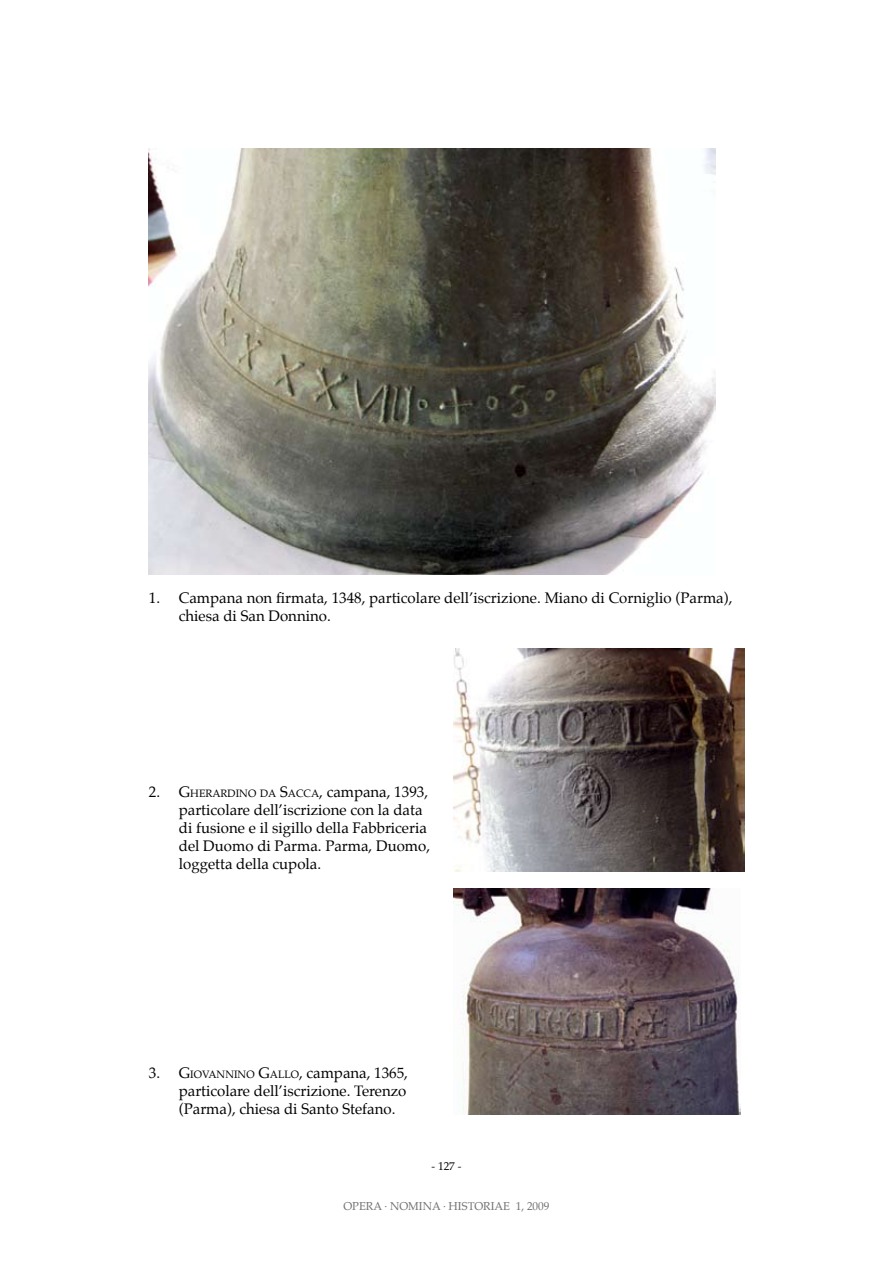
<style>
.page{position:relative;width:893px;height:1263px;background:#fff}
.page>*{position:absolute;margin:0;border:0;box-sizing:border-box;transform-origin:0 0}
.t1{font:15px/18px "Palatino";color:#000}
.t2{font:11.25px "Palatino";color:#707173}
.t3{font:11.25px "Palatino";color:#000}
.s1{font-style:inherit}
.s2{font-size:10.5px}
</style>
<div class="page">
<img style="left:149px;top:149px;width:567px;height:425px">
<img style="left:454px;top:648px;width:290px;height:223px">
<img style="left:454px;top:889px;width:286px;height:225px">
<p class="t1" style="left:179px;top:589px;width:555px;text-indent:-30px">1. Campana non firmata, 1348, particolare dell’iscrizione. Miano di Corniglio (Parma), chiesa di San Donnino.</p>
<p class="t1" style="left:179px;top:783px;width:253px;text-indent:-30px">2. <span class="s1">G</span><span class="s2">HERARDINO DA</span> <span class="s1">S</span><span class="s2">ACCA</span>, campana, 1393, particolare dell’iscrizione con la data di fusione e il sigillo della Fabbriceria del Duomo di Parma. Parma, Duomo, loggetta della cupola.</p>
<p class="t1" style="left:179px;top:1064px;width:231px;text-align:justify;text-indent:-30px">3. <span class="s1">G</span><span class="s2">IOVANNINO</span> <span class="s1">G</span><span class="s2">ALLO</span>, campana, 1365, particolare dell’iscrizione. Terenzo (Parma), chiesa di Santo Stefano.</p>
<p class="t3" style="left:431px;top:1156px;width:31px">- 127 -</p>
<p class="t2" style="left:343px;top:1197px;width:208px">OPERA · NOMINA · HISTORIAE 1, 2009</p>
</div>
